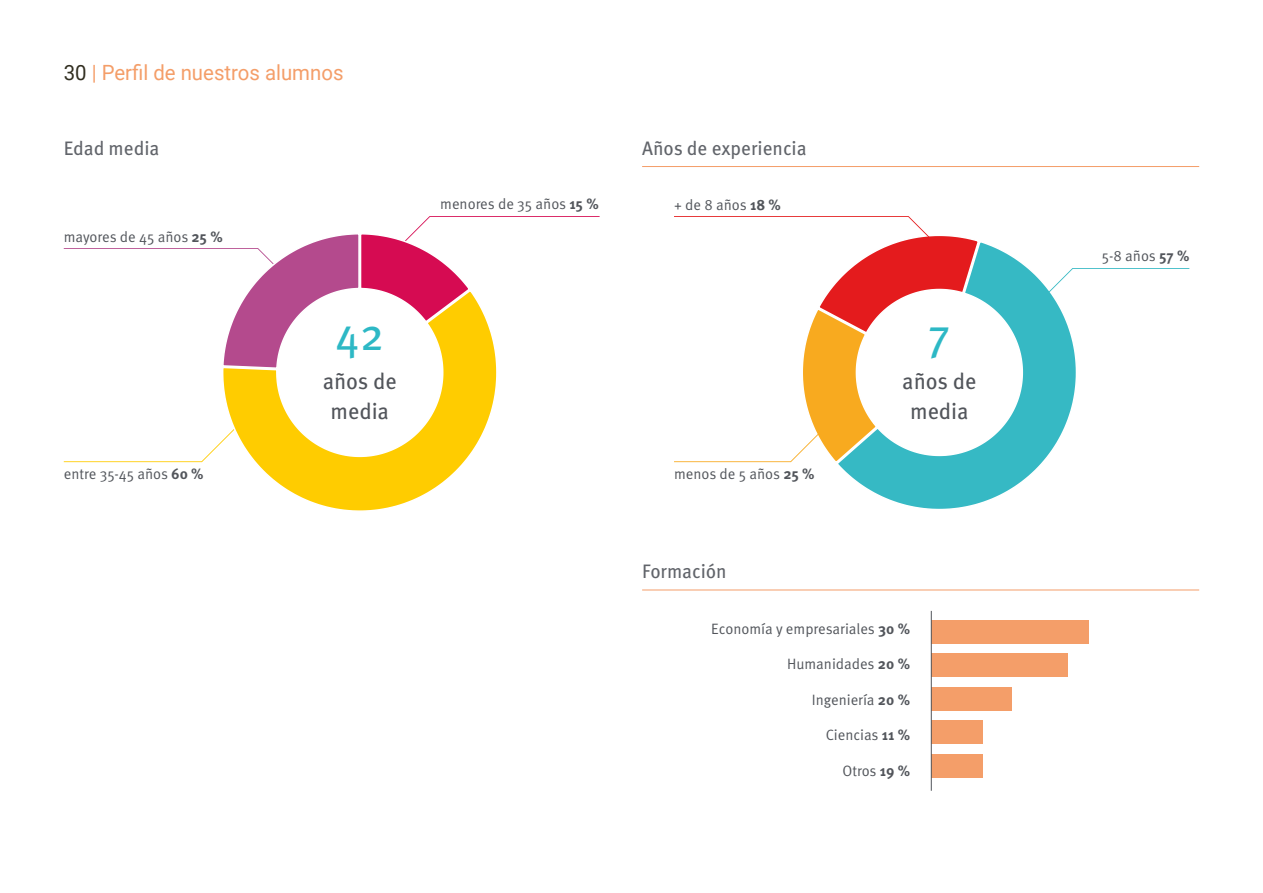
<style>
.page{position:relative;width:1263px;height:893px;background:#fff}
.page>*{position:absolute;margin:0;border:0;box-sizing:border-box;transform-origin:0 0}
.t1{font:45px "Meta Pro";color:#2db8c5}
.t2{font:22.5px/30px "Meta Pro";color:#52555b;text-align:center}
.t3{font:21px "Roboto";color:#f49e69}
.t4{font:19.5px "Meta Pro";color:#61646a}
.t5{font:15px "Meta Pro";color:#52555b}
.s1{color:#312e20}
.s2{font-weight:700}
</style>
<div class="page">
<hr style="left:642px;top:166px;width:557px;height:1px;background:#f49e69">
<hr style="left:642px;top:590px;width:557px;height:1px;background:#f49e69">
<svg style="left:839px;top:242px;width:237px;height:267px"></svg>
<svg style="left:674px;top:216px;width:306px;height:249px"></svg>
<svg style="left:1039px;top:268px;width:150px;height:34px"></svg>
<div style="left:931px;top:620px;width:158px;height:24px;background:#f49e69"></div>
<div style="left:931px;top:654px;width:136px;height:23px;background:#f49e69"></div>
<div style="left:931px;top:687px;width:81px;height:24px;background:#f49e69"></div>
<div style="left:931px;top:720px;width:51px;height:24px;background:#f49e69"></div>
<div style="left:931px;top:754px;width:51px;height:23px;background:#f49e69"></div>
<hr style="left:931px;top:611px;width:1px;height:180px;background:#52555b">
<svg style="left:64px;top:442px;width:157px;height:20px"></svg>
<svg style="left:64px;top:216px;width:536px;height:72px"></svg>
<svg style="left:221px;top:288px;width:276px;height:223px"></svg>
<h3 class="t3" style="left:64px;top:57px;width:281px"><span class="s1">30</span> | Perfil de nuestros alumnos</h3>
<h3 class="t4" style="left:64px;top:136px;width:97px">Edad media</h3>
<h3 class="t4" style="left:642px;top:136px;width:166px">Años de experiencia</h3>
<p class="t5" style="left:64px;top:227px;width:161px">mayores de 45 años <span class="s2">25 %</span></p>
<p class="t5" style="left:64px;top:464px;width:141px">entre 35-45 años <span class="s2">60 %</span></p>
<p class="t5" style="left:440px;top:195px;width:160px">menores de 35 años <span class="s2">15 %</span></p>
<p class="t5" style="left:674px;top:195px;width:108px">+ de 8 años <span class="s2">18 %</span></p>
<h1 class="t1" style="left:335px;top:306px;width:50px">42</h1>
<h2 class="t2" style="left:323px;top:367px;width:76px">años de media</h2>
<p class="t5" style="left:674px;top:465px;width:142px">menos de 5 años <span class="s2">25 %</span></p>
<h3 class="t4" style="left:642px;top:559px;width:86px">Formación</h3>
<h1 class="t1" style="left:929px;top:306px;width:23px">7</h1>
<h2 class="t2" style="left:902px;top:367px;width:76px">años de media</h2>
<p class="t5" style="left:711px;top:619px;width:200px">Economía y empresariales <span class="s2">30 %</span></p>
<p class="t5" style="left:787px;top:655px;width:124px">Humanidades <span class="s2">20 %</span></p>
<p class="t5" style="left:812px;top:690px;width:100px">Ingeniería <span class="s2">20 %</span></p>
<p class="t5" style="left:826px;top:726px;width:86px">Ciencias <span class="s2">11 %</span></p>
<p class="t5" style="left:842px;top:761px;width:69px">Otros <span class="s2">19 %</span></p>
<p class="t5" style="left:1102px;top:246px;width:89px">5-8 años <span class="s2">57 %</span></p>
</div>
